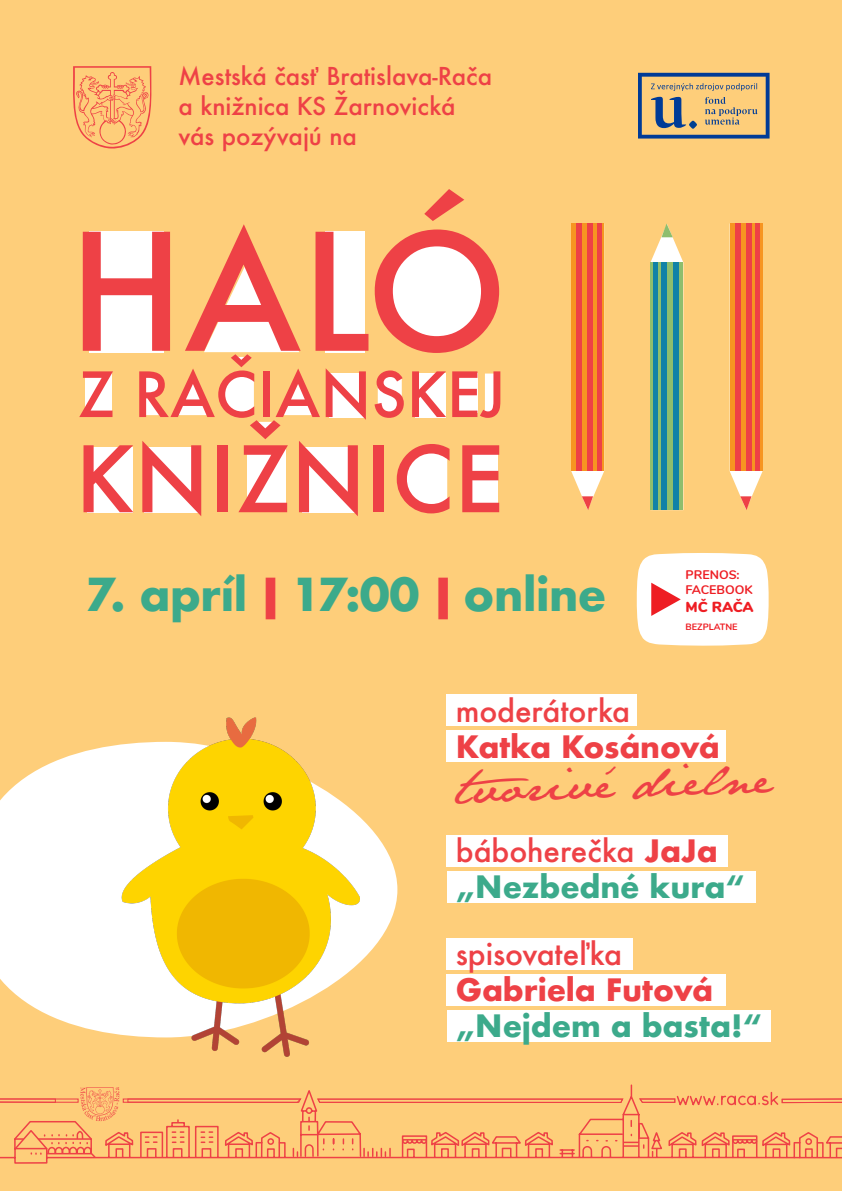
<style>
.page{position:relative;width:842px;height:1191px;background:#fece7a}
.page>*{position:absolute;margin:0;border:0;box-sizing:border-box;transform-origin:0 0}
.t1{font:47.3px "Jane Austen";color:#ee4146}
.t2{font:700 44.2px "Futura";letter-spacing:-.01em;color:#3caa8b}
.t3{font:700 30px/36px "Futura";letter-spacing:-.005em;color:#3caa8b}
.t4{font:700 30px "Futura";letter-spacing:-.005em;color:#ee4146}
.t5{font:500 30px "Futura";letter-spacing:-.005em;color:#ee4146}
.t6{font:500 24px/30px "Futura";color:#ee4146}
.t7{font:900 14.6px "Nunito";letter-spacing:-.01em;color:#ee1d23}
.t8{font:700 12.4px/14.6px "Nunito";color:#ee1d23}
.t9{font:700 9.1px "Nunito";color:#ee1d23}
.s1{color:#ee4146}
.s2{font-weight:500;color:#ee4146}
</style>
<div class="page">
<svg style="left:0;top:751px;width:397px;height:193px;fill:#fff"></svg>
<svg style="left:73px;top:66px;width:79px;height:83px"></svg>
<svg style="left:0;top:944px;width:842px;height:220px"></svg>
<svg style="left:13px;top:1121px;width:767px;height:38px"></svg>
<svg style="left:0;top:1087px;width:842px;height:34px"></svg>
<svg style="left:637px;top:553px;width:132px;height:92px;background:#fef3ef"></svg>
<svg style="left:638px;top:73px;width:131px;height:65px"></svg>
<svg style="left:375px;top:189px;width:124px;height:164px"></svg>
<svg style="left:374px;top:370px;width:30px;height:48px"></svg>
<svg style="left:412px;top:371px;width:34px;height:46px;background:#f7a6a5"></svg>
<svg style="left:452px;top:371px;width:48px;height:47px"></svg>
<svg style="left:79px;top:224px;width:289px;height:292px"></svg>
<div style="left:374px;top:445px;width:10px;height:67px;background:#ee4146"></div>
<svg style="left:397px;top:444px;width:52px;height:69px;background:#f8b3a7"></svg>
<svg style="left:462px;top:445px;width:37px;height:67px;background:#f59090"></svg>
<svg style="left:571px;top:223px;width:33px;height:287px;background:#f8a644"></svg>
<div style="left:597px;top:223px;width:5px;height:248px;background:#ee4146"></div>
<div style="left:587px;top:223px;width:6px;height:248px;background:#ee4146"></div>
<div style="left:576px;top:223px;width:6px;height:248px;background:#ee4146"></div>
<svg style="left:730px;top:223px;width:32px;height:287px;background:#f79945"></svg>
<hr style="left:756px;top:223px;width:4px;height:248px;background:#ee4146">
<div style="left:746px;top:223px;width:5px;height:248px;background:#ee4146"></div>
<div style="left:735px;top:223px;width:5px;height:248px;background:#ee4146"></div>
<svg style="left:650px;top:223px;width:33px;height:287px;background:#9ac081"></svg>
<hr style="left:653px;top:262px;width:4px;height:248px;background:#1082a7">
<div style="left:661px;top:262px;width:6px;height:248px;background:#1082a7"></div>
<div style="left:673px;top:262px;width:5px;height:248px;background:#1082a7"></div>
<div style="left:447px;top:835px;width:281px;height:31px;background:#fff"></div>
<div style="left:447px;top:871px;width:308px;height:31px;background:#fff"></div>
<div style="left:447px;top:938px;width:186px;height:31px;background:#fff"></div>
<div style="left:447px;top:974px;width:279px;height:31px;background:#fff"></div>
<div style="left:447px;top:1010px;width:323px;height:31px;background:#fff"></div>
<div style="left:447px;top:694px;width:190px;height:32px;background:#fff"></div>
<div style="left:447px;top:730px;width:279px;height:32px;background:#fff"></div>
<img style="left:85px;top:717px;width:300px;height:354px">
<p class="t6" style="left:179px;top:61px;width:315px">Mestská časť Bratislava-Rača a knižnica KS Žarnovická vás pozývajú na</p>
<h2 class="t2" style="left:85px;top:562px;width:523px">7. apríl <span class="s1">|</span> 17:00 <span class="s1">|</span> online</h2>
<p class="t8" style="left:685px;top:567px;width:69px">PRENOS:<br>FACEBOOK</p>
<p class="t7" style="left:685px;top:596px;width:70px">MČ RAČA</p>
<p class="t9" style="left:685px;top:620px;width:54px">BEZPLATNE</p>
<p class="t5" style="left:456px;top:690px;width:176px">moderátorka</p>
<p class="t4" style="left:456px;top:725px;width:265px">Katka Kosánová</p>
<h1 class="t1" style="left:453px;top:759px;width:320px;rotate:-2deg">tvorivé dielne</h1>
<p class="t3" style="left:456px;top:833px;width:290px"><span class="s2">báboherečka</span> <span class="s1">JaJa </span>„Nezbedné kura“</p>
<p class="t5" style="left:456px;top:933px;width:168px">spisovateľka</p>
<p class="t4" style="left:456px;top:968px;width:259px">Gabriela Futová</p>
<p class="t3" style="left:456px;top:1008px;width:308px">„Nejdem a basta!“</p>
</div>
